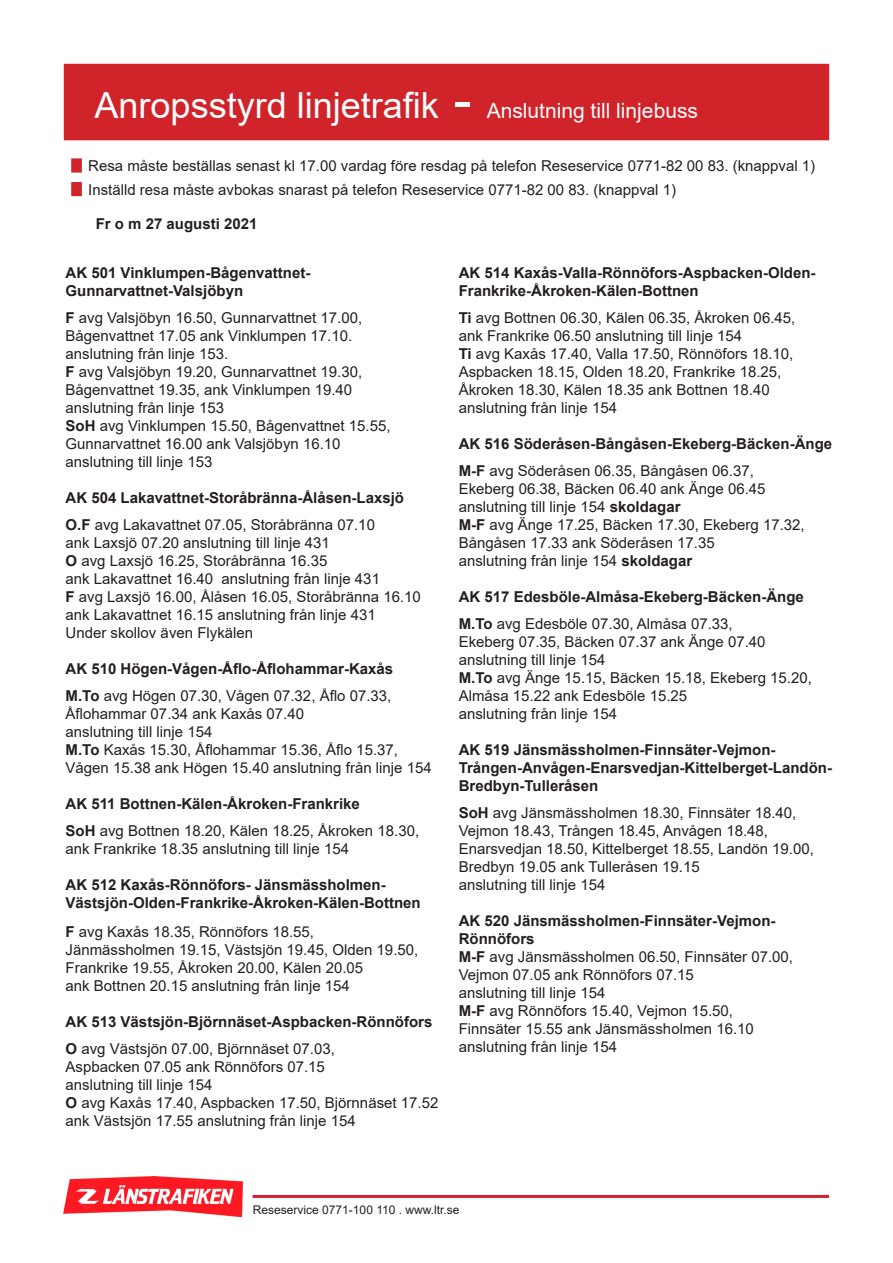
<style>
.page{position:relative;width:893px;height:1263px;background:#fff}
.page>*{position:absolute;margin:0;border:0;box-sizing:border-box;transform-origin:0 0}
.t1{font:36px "Arial";color:#fff}
.t2{font:21px "Arial";color:#fff}
.t3{font:15px/18px "Arial";color:#231f20}
.t4{font:700 15px/18px "Arial";color:#231f20}
.t5{font:12px "Arial";color:#231f20}
.s1{font-size:54px}
.s2{font-weight:700}
</style>
<div class="page">
<img style="left:64px;top:1177px;width:178px;height:39px">
<hr style="left:253px;top:1195px;width:576px;height:3px;background:#d1232a">
<div style="left:64px;top:64px;width:765px;height:76px;background:#d1232a"></div>
<div style="left:71px;top:158px;width:11px;height:15px;background:#d1232a;border:2px solid #d1232a"></div>
<div style="left:71px;top:182px;width:11px;height:14px;background:#d1232a;border:2px solid #d1232a"></div>
<h1 class="t1" style="left:95px;top:81px;width:379px">Anropsstyrd linjetrafik <span class="s1">-</span></h1>
<h2 class="t2" style="left:487px;top:96px;width:213px">Anslutning till linjebuss</h2>
<p class="t3" style="left:88px;top:157px;width:729px">Resa måste beställas senast kl 17.00 vardag före resdag på telefon Reseservice 0771-82 00 83. (knappval 1)</p>
<p class="t3" style="left:88px;top:181px;width:589px">Inställd resa måste avbokas snarast på telefon Reseservice 0771-82 00 83. (knappval 1)</p>
<p class="t4" style="left:96px;top:215px;width:163px">Fr o m 27 augusti 2021</p>
<p class="t4" style="left:66px;top:264px;width:246px">AK 501 Vinklumpen-Bågenvattnet-</p>
<p class="t4" style="left:66px;top:282px;width:179px">Gunnarvattnet-Valsjöbyn</p>
<p class="t3" style="left:66px;top:308px;width:298px"><span class="s2">F</span> avg Valsjöbyn 16.50, Gunnarvattnet 17.00,</p>
<p class="t3" style="left:66px;top:326px;width:288px">Bågenvattnet 17.05 ank Vinklumpen 17.10.</p>
<p class="t3" style="left:66px;top:344px;width:164px">anslutning från linje 153.</p>
<p class="t3" style="left:66px;top:362px;width:298px"><span class="s2">F</span> avg Valsjöbyn 19.20, Gunnarvattnet 19.30,</p>
<p class="t3" style="left:66px;top:380px;width:288px">Bågenvattnet 19.35, ank Vinklumpen 19.40</p>
<p class="t3" style="left:66px;top:398px;width:160px">anslutning från linje 153</p>
<p class="t3" style="left:66px;top:416px;width:326px"><span class="s2">SoH</span> avg Vinklumpen 15.50, Bågenvattnet 15.55,<br>Gunnarvattnet 16.00 ank Valsjöbyn 16.10</p>
<p class="t3" style="left:66px;top:452px;width:148px">anslutning till linje 153</p>
<p class="t4" style="left:66px;top:489px;width:340px">AK 504 Lakavattnet-Storåbränna-Ålåsen-Laxsjö</p>
<p class="t3" style="left:66px;top:515px;width:311px"><span class="s2">O.F</span> avg Lakavattnet 07.05, Storåbränna 07.10</p>
<p class="t3" style="left:66px;top:533px;width:266px">ank Laxsjö 07.20 anslutning till linje 431</p>
<p class="t3" style="left:66px;top:551px;width:263px"><span class="s2">O</span> avg Laxsjö 16.25, Storåbränna 16.35</p>
<p class="t3" style="left:66px;top:569px;width:316px">ank Lakavattnet 16.40 anslutning från linje 431</p>
<p class="t3" style="left:66px;top:587px;width:357px"><span class="s2">F</span> avg Laxsjö 16.00, Ålåsen 16.05, Storåbränna 16.10 ank Lakavattnet 16.15 anslutning från linje 431</p>
<p class="t3" style="left:66px;top:623px;width:189px">Under skollov även Flykälen</p>
<p class="t4" style="left:66px;top:660px;width:329px">AK 510 Högen-Vågen-Åflo-Åflohammar-Kaxås</p>
<p class="t3" style="left:66px;top:686px;width:327px"><span class="s2">M.To</span> avg Högen 07.30, Vågen 07.32, Åflo 07.33,</p>
<p class="t3" style="left:66px;top:704px;width:240px">Åflohammar 07.34 ank Kaxås 07.40</p>
<p class="t3" style="left:66px;top:722px;width:148px">anslutning till linje 154</p>
<p class="t3" style="left:66px;top:740px;width:334px"><span class="s2">M.To</span> Kaxås 15.30, Åflohammar 15.36, Åflo 15.37,</p>
<p class="t3" style="left:66px;top:758px;width:368px">Vågen 15.38 ank Högen 15.40 anslutning från linje 154</p>
<p class="t4" style="left:66px;top:795px;width:296px">AK 511 Bottnen-Kälen-Åkroken-Frankrike</p>
<p class="t3" style="left:66px;top:821px;width:355px"><span class="s2">SoH</span> avg Bottnen 18.20, Kälen 18.25, Åkroken 18.30, ank Frankrike 18.35 anslutning till linje 154</p>
<p class="t4" style="left:66px;top:876px;width:322px">AK 512 Kaxås-Rönnöfors- Jänsmässholmen-</p>
<p class="t4" style="left:66px;top:894px;width:357px">Västsjön-Olden-Frankrike-Åkroken-Kälen-Bottnen</p>
<p class="t3" style="left:66px;top:922px;width:250px"><span class="s2">F</span> avg Kaxås 18.35, Rönnöfors 18.55,</p>
<p class="t3" style="left:66px;top:940px;width:354px">Jänmässholmen 19.15, Västsjön 19.45, Olden 19.50,<br>Frankrike 19.55, Åkroken 20.00, Kälen 20.05</p>
<p class="t3" style="left:66px;top:976px;width:286px">ank Bottnen 20.15 anslutning från linje 154</p>
<p class="t4" style="left:66px;top:1012px;width:368px">AK 513 Västsjön-Björnnäset-Aspbacken-Rönnöfors</p>
<p class="t3" style="left:66px;top:1039px;width:271px"><span class="s2">O</span> avg Västsjön 07.00, Björnnäset 07.03,</p>
<p class="t3" style="left:66px;top:1057px;width:261px">Aspbacken 07.05 ank Rönnöfors 07.15</p>
<p class="t3" style="left:66px;top:1075px;width:148px">anslutning till linje 154</p>
<p class="t3" style="left:66px;top:1093px;width:374px"><span class="s2">O</span> avg Kaxås 17.40, Aspbacken 17.50, Björnnäset 17.52 ank Västsjön 17.55 anslutning från linje 154</p>
<p class="t4" style="left:459px;top:264px;width:358px">AK 514 Kaxås-Valla-Rönnöfors-Aspbacken-Olden-<br>Frankrike-Åkroken-Kälen-Bottnen</p>
<p class="t3" style="left:459px;top:308px;width:338px"><span class="s2">Ti</span> avg Bottnen 06.30, Kälen 06.35, Åkroken 06.45,</p>
<p class="t3" style="left:459px;top:326px;width:285px">ank Frankrike 06.50 anslutning till linje 154</p>
<p class="t3" style="left:459px;top:344px;width:336px"><span class="s2">Ti</span> avg Kaxås 17.40, Valla 17.50, Rönnöfors 18.10,</p>
<p class="t3" style="left:459px;top:362px;width:324px">Aspbacken 18.15, Olden 18.20, Frankrike 18.25,</p>
<p class="t3" style="left:459px;top:380px;width:313px">Åkroken 18.30, Kälen 18.35 ank Bottnen 18.40</p>
<p class="t3" style="left:459px;top:398px;width:160px">anslutning från linje 154</p>
<p class="t4" style="left:459px;top:435px;width:375px">AK 516 Söderåsen-Bångåsen-Ekeberg-Bäcken-Änge</p>
<p class="t3" style="left:459px;top:461px;width:297px"><span class="s2">M-F</span> avg Söderåsen 06.35, Bångåsen 06.37,</p>
<p class="t3" style="left:459px;top:479px;width:308px">Ekeberg 06.38, Bäcken 06.40 ank Änge 06.45</p>
<p class="t3" style="left:459px;top:497px;width:223px">anslutning till linje 154 <span class="s2">skoldagar</span></p>
<p class="t3" style="left:459px;top:515px;width:348px"><span class="s2">M-F</span> avg Änge 17.25, Bäcken 17.30, Ekeberg 17.32,<br>Bångåsen 17.33 ank Söderåsen 17.35</p>
<p class="t3" style="left:459px;top:551px;width:235px">anslutning från linje 154 <span class="s2">skoldagar</span></p>
<p class="t4" style="left:459px;top:588px;width:347px">AK 517 Edesböle-Almåsa-Ekeberg-Bäcken-Änge</p>
<p class="t3" style="left:459px;top:614px;width:276px"><span class="s2">M.To</span> avg Edesböle 07.30, Almåsa 07.33,</p>
<p class="t3" style="left:459px;top:632px;width:308px">Ekeberg 07.35, Bäcken 07.37 ank Änge 07.40</p>
<p class="t3" style="left:459px;top:650px;width:148px">anslutning till linje 154</p>
<p class="t3" style="left:459px;top:668px;width:355px"><span class="s2">M.To</span> avg Änge 15.15, Bäcken 15.18, Ekeberg 15.20,<br>Almåsa 15.22 ank Edesböle 15.25</p>
<p class="t3" style="left:459px;top:704px;width:160px">anslutning från linje 154</p>
<p class="t4" style="left:459px;top:741px;width:318px">AK 519 Jänsmässholmen-Finnsäter-Vejmon-</p>
<p class="t4" style="left:459px;top:759px;width:375px">Trången-Anvågen-Enarsvedjan-Kittelberget-Landön-<br>Bredbyn-Tulleråsen</p>
<p class="t3" style="left:459px;top:803px;width:339px"><span class="s2">SoH</span> avg Jänsmässholmen 18.30, Finnsäter 18.40,</p>
<p class="t3" style="left:459px;top:821px;width:311px">Vejmon 18.43, Trången 18.45, Anvågen 18.48,</p>
<p class="t3" style="left:459px;top:839px;width:357px">Enarsvedjan 18.50, Kittelberget 18.55, Landön 19.00,<br>Bredbyn 19.05 ank Tulleråsen 19.15</p>
<p class="t3" style="left:459px;top:875px;width:148px">anslutning till linje 154</p>
<p class="t4" style="left:459px;top:912px;width:318px">AK 520 Jänsmässholmen-Finnsäter-Vejmon-</p>
<p class="t4" style="left:459px;top:930px;width:77px">Rönnöfors</p>
<p class="t3" style="left:459px;top:947px;width:336px"><span class="s2">M-F</span> avg Jänsmässholmen 06.50, Finnsäter 07.00,</p>
<p class="t3" style="left:459px;top:965px;width:237px">Vejmon 07.05 ank Rönnöfors 07.15</p>
<p class="t3" style="left:459px;top:983px;width:148px">anslutning till linje 154</p>
<p class="t3" style="left:459px;top:1001px;width:276px"><span class="s2">M-F</span> avg Rönnöfors 15.40, Vejmon 15.50,</p>
<p class="t3" style="left:459px;top:1019px;width:297px">Finnsäter 15.55 ank Jänsmässholmen 16.10</p>
<p class="t3" style="left:459px;top:1037px;width:160px">anslutning från linje 154</p>
<p class="t5" style="left:253px;top:1202px;width:208px">Reseservice 0771-100 110 . www.ltr.se</p>
</div>
